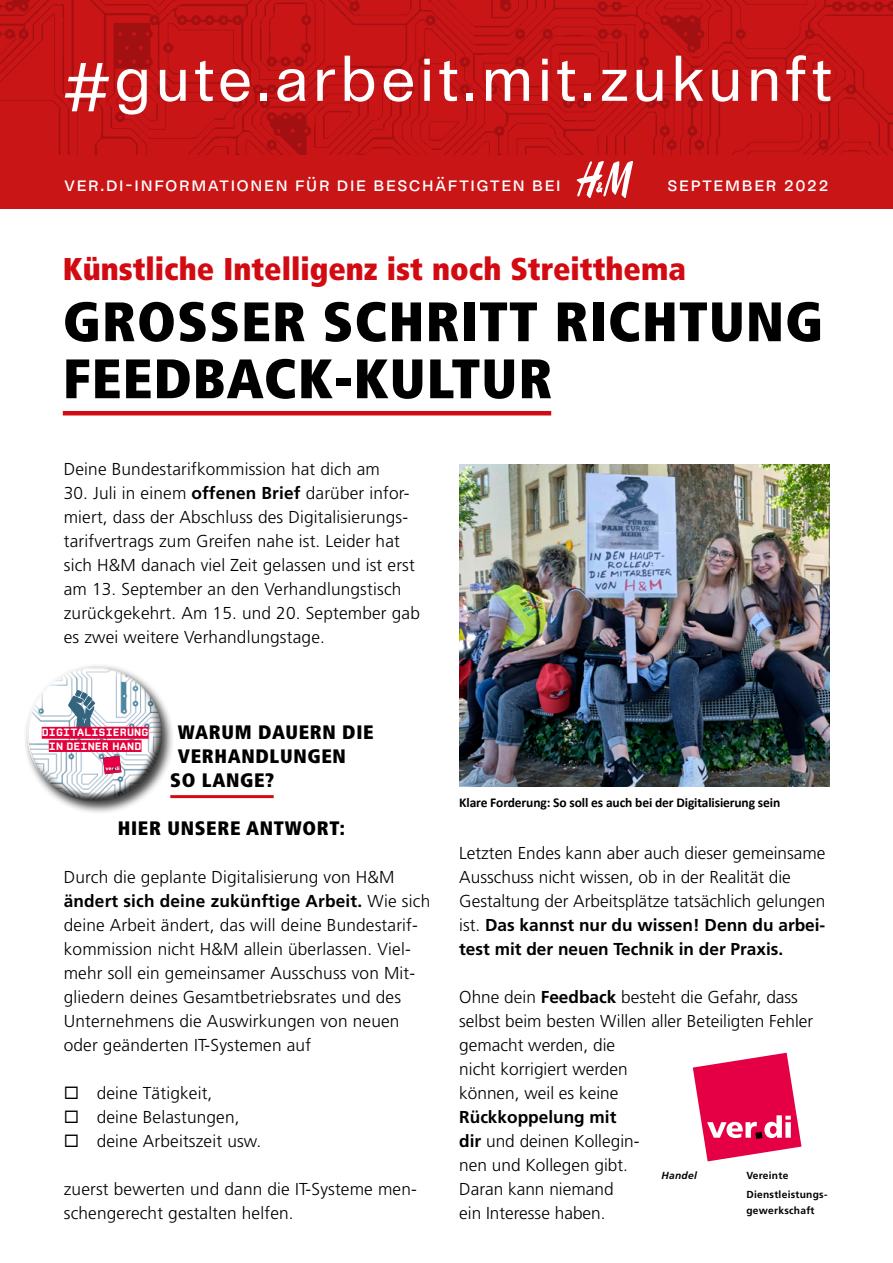
<style>
.page{position:relative;width:893px;height:1263px;background:#fff}
.page>*{position:absolute;margin:0;border:0;box-sizing:border-box;transform-origin:0 0}
.HM_Kopf{font:64.5px "Arket Sans";letter-spacing:.035em;color:#fff}
.HM_Head{font:900 condensed 55.5px/57px "Frutiger";letter-spacing:.02em;color:#000}
.HM_Header{font:900 condensed 31.5px "Frutiger";color:#d20a11}
.Infozeile{font:21px "Arket Sans SC Mono";letter-spacing:.02em;color:#fff}
.HM_ZÜ{font:900 condensed 19.5px "Frutiger";letter-spacing:.035em;color:#000}
.HM_ZÜ_02{font:900 condensed 19.5px "Frutiger";letter-spacing:.035em;color:#000}
.HM_Fließ{font:300 17.25px/24px "Frutiger";letter-spacing:.01em;color:#000}
.BU{font:700 13.5px "Calibri";letter-spacing:-.01em;color:#000}
.t1{font:700 10.95px/13.2px "CP Mono v 07";letter-spacing:.01em;color:#fff;text-align:center}
.t2{font:700 10.2px/15.5px "Frutiger";letter-spacing:.025em;color:#000}
.t3{font:italic 700 10.2px "Frutiger";letter-spacing:.025em;color:#000}
.s1{font-size:69px}
.s2{font-weight:700}
</style>
<div class="page">
<hr style="left:170px;top:795px;width:104px;height:3px;background:#d20a11">
<div style="left:0;top:0;width:893px;height:208px;background:#ca1517"></div>
<img style="left:0;top:0;width:893px;height:154px">
<svg style="left:576px;top:161px;width:57px;height:37px"></svg>
<hr style="left:63px;top:411px;width:488px;height:4px;background:#d20a11">
<svg style="left:693px;top:1053px;width:108px;height:108px"></svg>
<img style="left:459px;top:464px;width:371px;height:323px">
<div style="left:24px;top:663px;width:151px;height:152px;background:#000;opacity:.75"></div>
<div style="left:17px;top:657px;width:142px;height:114px;background:#fff;opacity:.75"></div>
<div style="left:27px;top:687px;width:145px;height:115px;background:#000;opacity:.75"></div>
<p class="HM_Kopf" style="left:62px;top:41px;width:772px"><span class="s1">#</span>gute.arbeit.mit.zukunft</p>
<p class="Infozeile" style="left:64px;top:175px;width:499px">ver.di-Informationen für die Beschäftigten bei</p>
<p class="Infozeile" style="left:667px;top:175px;width:164px">September 2022</p>
<p class="HM_Header" style="left:63px;top:250px;width:625px">Künstliche Intelligenz ist noch Streitthema</p>
<p class="HM_Head" style="left:63px;top:293px;width:762px">GROSSER SCHRITT RICHTUNG<br>FEEDBACK-KULTUR</p>
<p class="HM_Fließ" style="left:64px;top:457px;width:318px">Deine Bundestarifkommission hat dich am</p>
<p class="HM_Fließ" style="left:64px;top:481px;width:358px">30. Juli in einem <span class="s2">offenen Brief</span> darüber infor&shy;miert, dass der Abschluss des Digitalisierungs&shy;tarifvertrags zum Greifen nahe ist. Leider hat sich H&amp;M danach viel Zeit gelassen und ist erst am 13. September an den Verhandlungstisch zurückgekehrt. Am 15. und 20. September gab es zwei weitere Verhandlungstage.</p>
<p class="HM_ZÜ" style="left:178px;top:720px;width:197px">WARUM DAUERN DIE</p>
<p class="HM_ZÜ" style="left:178px;top:744px;width:170px">VERHANDLUNGEN</p>
<p class="HM_ZÜ" style="left:170px;top:768px;width:106px">SO LANGE?</p>
<p class="HM_ZÜ_02" style="left:118px;top:816px;width:229px">HIER UNSERE ANTWORT:</p>
<p class="HM_Fließ" style="left:64px;top:865px;width:368px">Durch die geplante Digitalisierung von H&amp;M <span class="s2">ändert sich deine zukünftige Arbeit.</span> Wie sich deine Arbeit ändert, das will deine Bundestarif&shy;kommission nicht H&amp;M allein überlassen. Viel&shy;mehr soll ein gemeinsamer Ausschuss von Mit&shy;gliedern deines Gesamtbetriebsrates und des Unternehmens die Auswirkungen von neuen oder geänderten IT-Systemen auf</p>
<p class="HM_Fließ" style="left:64px;top:1081px;width:150px">◻ deine Tätigkeit,</p>
<p class="HM_Fließ" style="left:64px;top:1105px;width:177px">◻ deine Belastungen,</p>
<p class="HM_Fließ" style="left:64px;top:1129px;width:199px">◻ deine Arbeitszeit usw.</p>
<p class="HM_Fließ" style="left:64px;top:1177px;width:355px">zuerst bewerten und dann die IT-Systeme men&shy;schengerecht gestalten helfen.</p>
<p class="t1" style="left:42px;top:726px;width:108px">DIGITALISIERUNG<br>IN DEINER HAND</p>
<p class="BU" style="left:459px;top:794px;width:323px">Klare Forderung: So soll es auch bei der Digitalisierung sein</p>
<p class="HM_Fließ" style="left:459px;top:841px;width:368px">Letzten Endes kann aber auch dieser gemeinsame Ausschuss nicht wissen, ob in der Realität die Gestaltung der Arbeitsplätze tatsächlich gelungen ist. <span class="s2">Das kannst nur du wissen! Denn du arbei&shy;test mit der neuen Technik in der Praxis.</span></p>
<p class="HM_Fließ" style="left:459px;top:985px;width:356px">Ohne dein <span class="s2">Feedback</span> besteht die Gefahr, dass selbst beim besten Willen aller Beteiligten Fehler gemacht werden, die<br>nicht korrigiert werden<br>können, weil es keine<br><span class="s2">Rückkoppelung mit<br>dir</span> und deinen Kollegin-<br>nen und Kollegen gibt.<br>Daran kann niemand<br>ein Interesse haben.</p>
<p class="t3" style="left:661px;top:1169px;width:37px">Handel</p>
<p class="t2" style="left:746px;top:1167px;width:43px">Vereinte</p>
<p class="t2" style="left:746px;top:1187px;width:83px">Dienstleistungs&shy;gewerkschaft</p>
</div>
